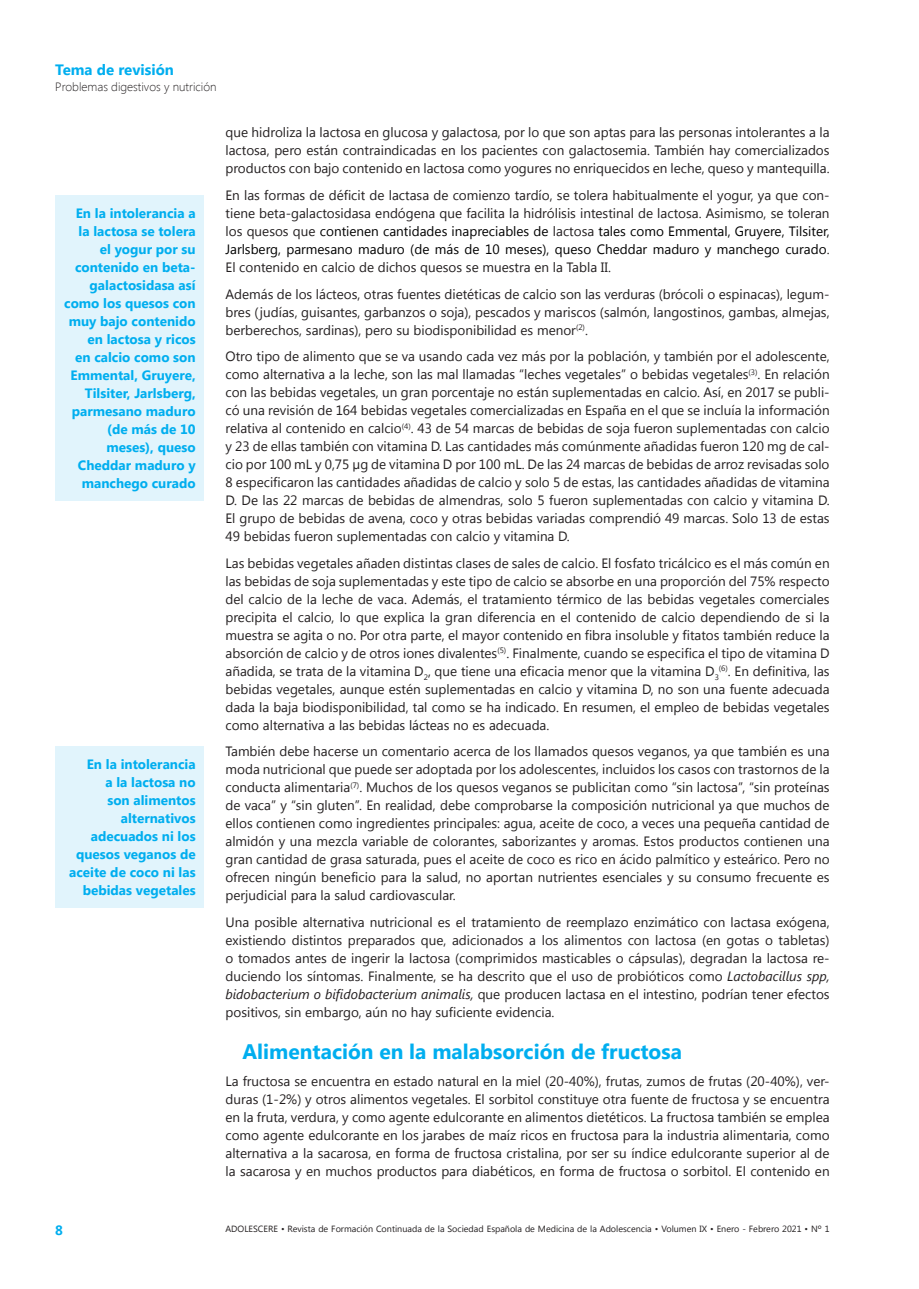
<style>
.page{position:relative;width:919px;height:1289px;background:#fff}
.page>*{position:absolute;margin:0;border:0;box-sizing:border-box;transform-origin:0 0}
.t1{font:700 21px "Segoe UI";color:#00aeef}
.t2{font:700 15px "Segoe UI";color:#00aeef}
.t3{font:13.5px/18px "Segoe UI";color:#231f20;text-align:justify}
.t4{font:700 13.5px/18px "Segoe UI";color:#00aeef;text-align:right}
.t5{font:300 12px "Segoe UI";color:#231f20}
.t6{font:9px "Segoe UI";color:#231f20}
.s1{color:#000001}
.s2{font-style:italic}
</style>
<div class="page">
<div style="left:55px;top:196px;width:149px;height:305px;background:#e1f4fc"></div>
<div style="left:55px;top:746px;width:149px;height:162px;background:#e1f4fc"></div>
<p class="t2" style="left:55px;top:59px;width:120px">Tema de revisión</p>
<p class="t5" style="left:55px;top:79px;width:163px">Problemas digestivos y nutrición</p>
<p class="t4" style="left:64px;top:204px;width:133px">En la intolerancia a la lactosa se tolera el yogur por su contenido en beta&shy;galactosidasa así como los quesos con muy bajo contenido en lactosa y ricos<br>en calcio como son<br>Emmental, Gruyere,<br>Tilsiter, Jarlsberg, parmesano maduro (de más de 10 meses), queso<br>Cheddar maduro y manchego curado</p>
<p class="t4" style="left:69px;top:754px;width:128px">En la intolerancia<br>a la lactosa no<br>son alimentos alternativos adecuados ni los quesos veganos de aceite de coco ni las bebidas vegetales</p>
<p class="t3" style="left:225px;top:123px;width:605px">que hidroliza la lactosa en glucosa y galactosa, por lo que son aptas para las personas intolerantes a la lactosa, pero están contraindicadas en los pacientes con galactosemia. También hay comercializados productos con bajo contenido en lactosa como yogures no enriquecidos en leche, queso y mantequilla.</p>
<p class="t3" style="left:225px;top:185px;width:605px">En las formas de déficit de lactasa de comienzo tardío, se tolera habitualmente el yogur, ya que con&shy;tiene beta-galactosidasa endógena que facilita la hidrólisis intestinal de lactosa. Asimismo, se toleran los quesos que <span class="s1">contienen cantidades inapreciables de</span> lactosa <span class="s1">tales como Emmental, Gruyere, Tilsiter, Jarlsberg, parmesano maduro (de más de 10 meses), queso Cheddar maduro y manchego curado</span>.<br>El contenido en calcio de dichos quesos se muestra en la Tabla II.</p>
<p class="t3" style="left:225px;top:284px;width:605px">Además de los lácteos, otras fuentes dietéticas de calcio son las verduras (brócoli o espinacas), legum&shy;bres (judías, guisantes, garbanzos o soja), pescados y mariscos (salmón, langostinos, gambas, almejas, berberechos, sardinas), pero su biodisponibilidad es menor<sup>(2)</sup>.</p>
<p class="t3" style="left:225px;top:347px;width:605px">Otro tipo de alimento que se va usando cada vez más por la población, y también por el adolescente, como alternativa a la leche, son las mal llamadas “leches vegetales” o bebidas vegetales<sup>(3)</sup>. En relación con las bebidas vegetales, un gran porcentaje no están suplementadas en calcio. Así, en 2017 se publi&shy;có una revisión de 164 bebidas vegetales comercializadas en España en el que se incluía la información relativa al contenido en calcio<sup>(4)</sup>. 43 de 54 marcas de bebidas de soja fueron suplementadas con calcio y 23 de ellas también con vitamina D. Las cantidades más comúnmente añadidas fueron 120 mg de cal&shy;cio por 100 mL y 0,75 µg de vitamina D por 100 mL. De las 24 marcas de bebidas de arroz revisadas solo 8 especificaron las cantidades añadidas de calcio y solo 5 de estas, las cantidades añadidas de vitamina D. De las 22 marcas de bebidas de almendras, solo 5 fueron suplementadas con calcio y vitamina D.<br>El grupo de bebidas de avena, coco y otras bebidas variadas comprendió 49 marcas. Solo 13 de estas 49 bebidas fueron suplementadas con calcio y vitamina D.</p>
<p class="t3" style="left:225px;top:553px;width:605px">Las bebidas vegetales añaden distintas clases de sales de calcio. El fosfato tricálcico es el más común en las bebidas de soja suplementadas y este tipo de calcio se absorbe en una proporción del 75% respecto del calcio de la leche de vaca. Además, el tratamiento térmico de las bebidas vegetales comerciales precipita el calcio, lo que explica la gran diferencia en el contenido de calcio dependiendo de si la muestra se agita o no. Por otra parte, el mayor contenido en fibra insoluble y fitatos también reduce la absorción de calcio y de otros iones divalentes<sup>(5)</sup>. Finalmente, cuando se especifica el tipo de vitamina D añadida, se trata de la vitamina D<sub>2</sub>, que tiene una eficacia menor que la vitamina D<sub>3</sub><sup>(6)</sup>. En definitiva, las bebidas vegetales, aunque estén suplementadas en calcio y vitamina D, no son una fuente adecuada dada la baja biodisponibilidad, tal como se ha indicado. En resumen, el empleo de bebidas vegetales como alternativa a las bebidas lácteas no es adecuada.</p>
<p class="t3" style="left:225px;top:742px;width:605px">También debe hacerse un comentario acerca de los llamados quesos veganos, ya que también es una moda nutricional que puede ser adoptada por los adolescentes, incluidos los casos con trastornos de la conducta alimentaria<sup>(7)</sup>. Muchos de los quesos veganos se publicitan como “sin lactosa”, “sin proteínas de vaca” y “sin gluten”. En realidad, debe comprobarse la composición nutricional ya que muchos de ellos contienen como ingredientes principales: agua, aceite de coco, a veces una pequeña cantidad de almidón y una mezcla variable de colorantes, saborizantes y aromas. Estos productos contienen una gran cantidad de grasa saturada, pues el aceite de coco es rico en ácido palmítico y esteárico. Pero no ofrecen ningún beneficio para la salud, no aportan nutrientes esenciales y su consumo frecuente es perjudicial para la salud cardiovascular.</p>
<p class="t3" style="left:225px;top:912px;width:605px">Una posible alternativa nutricional es el tratamiento de reemplazo enzimático con lactasa exógena, existiendo distintos preparados que, adicionados a los alimentos con lactosa (en gotas o tabletas) o tomados antes de ingerir la lactosa (comprimidos masticables o cápsulas), degradan la lactosa re&shy;duciendo los síntomas. Finalmente, se ha descrito que el uso de probióticos como <span class="s2">Lactobacillus spp, bidobacterium o bifidobacterium animalis,</span> que producen lactasa en el intestino, podrían tener efectos positivos, sin embargo, aún no hay suficiente evidencia.</p>
<h1 class="t1" style="left:242px;top:1036px;width:441px">Alimentación en la malabsorción de fructosa</h1>
<p class="t3" style="left:225px;top:1071px;width:605px">La fructosa se encuentra en estado natural en la miel (20-40%), frutas, zumos de frutas (20-40%), ver&shy;duras (1-2%) y otros alimentos vegetales. El sorbitol constituye otra fuente de fructosa y se encuentra en la fruta, verdura, y como agente edulcorante en alimentos dietéticos. La fructosa también se emplea como agente edulcorante en los jarabes de maíz ricos en fructosa para la industria alimentaria, como alternativa a la sacarosa, en forma de fructosa cristalina, por ser su índice edulcorante superior al de la sacarosa y en muchos productos para diabéticos, en forma de fructosa o sorbitol. El contenido en</p>
<p class="t4" style="left:55px;top:1220px;width:9px">8</p>
<p class="t6" style="left:225px;top:1222px;width:605px">ADOLESCERE • Revista de Formación Continuada de la Sociedad Española de Medicina de la Adolescencia • Volumen IX • Enero - Febrero 2021 • Nº 1</p>
</div>
